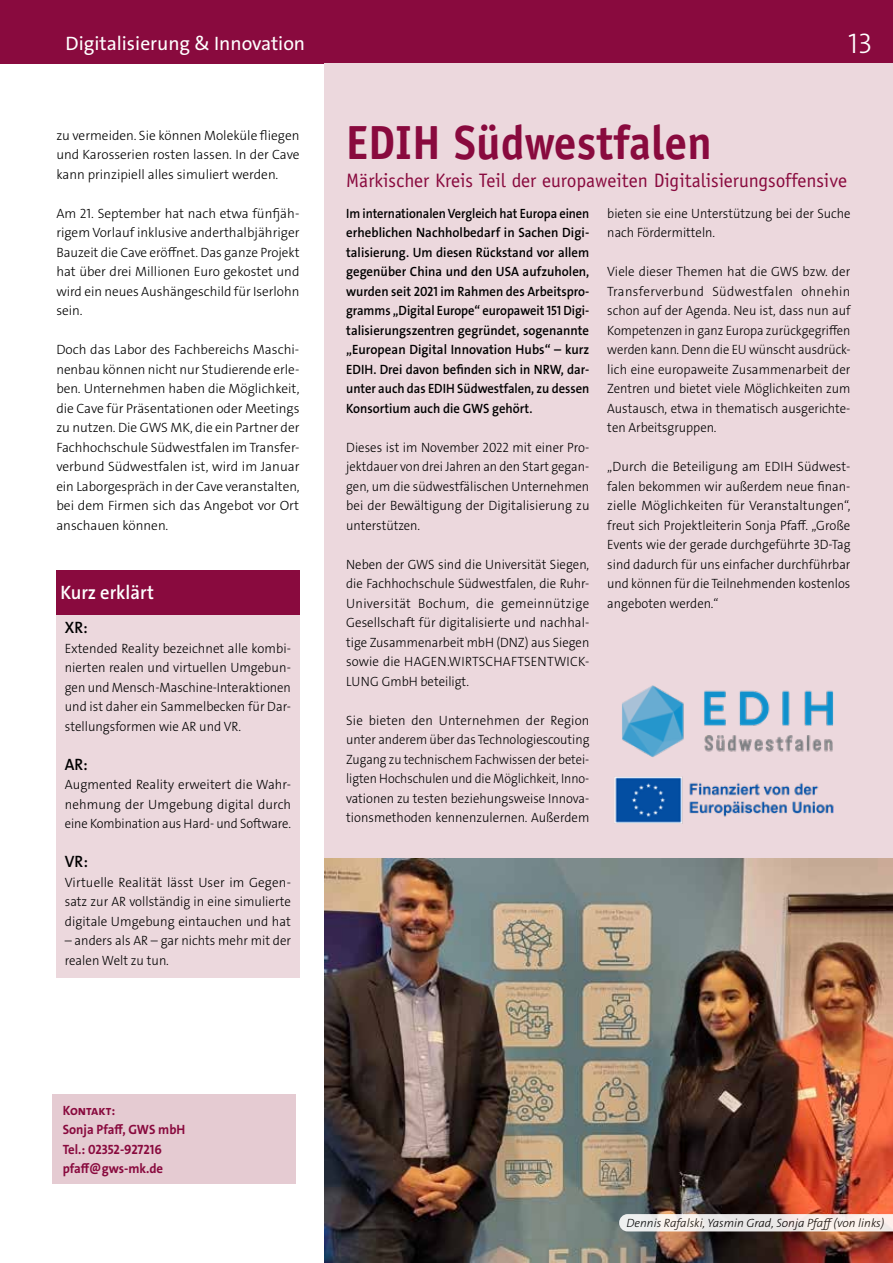
<style>
.page{position:relative;width:893px;height:1263px;background:#fff}
.page>*{position:absolute;margin:0;border:0;box-sizing:border-box;transform-origin:0 0}
.t1{font:700 48px "Officina Sans";color:#890a3e;scale:.95 1}
.t2{font:28.5px "The Sans LP3 Lig";color:#fff}
.t3{font:19.5px "Officina Sans";color:#890a3e}
.t4{font:19.5px "The Sans LP5 Plain";color:#fff}
.t5{font:19.5px "The Sans LP6 Se Bld";color:#fff;scale:.95 1}
.t6{font:16.5px "The Sans LP6 Se Bld";color:#000;scale:.95 1}
.t7{font:13.5px/19.5px "The Sans LP3 Lig";color:#000;text-align:justify;scale:.96 1}
.t8{font:13.5px/19.5px "The Sans LP3 Lig";color:#000;text-align:justify}
.t9{font:13.5px/19.5px "The Sans LP3 Lig";color:#000;text-align:justify;scale:.95 1}
.t10{font:13.5px/19.5px "The Sans LP6 Se Bld";color:#000;text-align:justify;scale:.92 1}
.t11{font:13.5px/19.5px "The Sans LP7 Bld";letter-spacing:-.005em;color:#890a3e;scale:.95 1}
.t12{font:13.5px/19.5px "The Sans LP3 Lig";color:#000;scale:.94 1}
.t13{font:12px "The Sans LP3 Lig IT";color:#000}
</style>
<div class="page">
<div style="left:0;top:0;width:893px;height:64px;background:#890a3e"></div>
<div style="left:325px;top:64px;width:568px;height:1199px;background:#ecd8dd"></div>
<div style="left:52px;top:1094px;width:243px;height:90px;background:#e5cbd2"></div>
<div style="left:56px;top:595px;width:243px;height:382px;background:#ecd8dd"></div>
<div style="left:56px;top:570px;width:243px;height:45px;background:#890a3e"></div>
<img style="left:325px;top:859px;width:568px;height:404px">
<img style="left:622px;top:685px;width:212px;height:72px">
<img style="left:614px;top:777px;width:220px;height:47px">
<svg style="left:619px;top:1214px;width:274px;height:17px"></svg>
<h3 class="t4" style="left:66px;top:31px;width:241px">Digitalisierung &amp; Innovation</h3>
<h2 class="t2" style="left:848px;top:25px;width:26px">13</h2>
<p class="t8" style="left:56px;top:126px;width:245px">zu vermeiden. Sie können Moleküle fliegen und Karosserien rosten lassen. In der Cave kann prinzipiell alles simuliert werden.</p>
<p class="t8" style="left:56px;top:204px;width:245px">Am 21. September hat nach etwa fünfjäh&shy;rigem Vorlauf inklusive anderthalbjähriger Bauzeit die Cave eröffnet. Das ganze Projekt hat über drei Millionen Euro gekostet und wird ein neues Aushängeschild für Iserlohn sein.</p>
<p class="t8" style="left:56px;top:340px;width:245px">Doch das Labor des Fachbereichs Maschi&shy;nenbau können nicht nur Studierende erle&shy;ben. Unternehmen haben die Möglichkeit, die Cave für Präsentationen oder Meetings zu nutzen. Die GWS MK, die ein Partner der Fachhochschule Südwestfalen im Transfer&shy;verbund Südwestfalen ist, wird im Januar ein Laborgespräch in der Cave veranstalten, bei dem Firmen sich das Angebot vor Ort anschauen können.</p>
<h3 class="t5" style="left:61px;top:580px;width:100px">Kurz erklärt</h3>
<p class="t6" style="left:65px;top:617px;width:26px">XR:</p>
<p class="t7" style="left:65px;top:638px;width:237px">Extended Reality bezeichnet alle kombi&shy;nierten realen und virtuellen Umgebun&shy;gen und Mensch-Maschine-Interaktionen und ist daher ein Sammelbecken für Dar&shy;stellungsformen wie AR und VR.</p>
<p class="t6" style="left:65px;top:753px;width:26px">AR:</p>
<p class="t8" style="left:65px;top:775px;width:228px">Augmented Reality erweitert die Wahr&shy;nehmung der Umgebung digital durch eine Kombination aus Hard- und Software.</p>
<p class="t6" style="left:65px;top:851px;width:26px">VR:</p>
<p class="t8" style="left:65px;top:872px;width:228px">Virtuelle Realität lässt User im Gegen&shy;satz zur AR vollständig in eine simulierte digitale Umgebung eintauchen und hat</p>
<p class="t9" style="left:65px;top:931px;width:240px">– anders als AR – gar nichts mehr mit der realen Welt zu tun.</p>
<h1 class="t1" style="left:346px;top:113px;width:386px">EDIH Südwestfalen</h1>
<h3 class="t3" style="left:346px;top:169px;width:502px">Märkischer Kreis Teil der europaweiten Digitalisierungsoffensive</h3>
<p class="t10" style="left:346px;top:204px;width:266px">Im internationalen Vergleich hat Europa einen erheblichen Nachholbedarf in Sachen Digi&shy;talisierung. Um diesen Rückstand vor allem gegenüber China und den USA aufzuholen, wurden seit 2021 im Rahmen des Arbeitspro&shy;gramms „Digital Europe“ europaweit 151 Digi&shy;talisierungszentren gegründet, sogenannte „European Digital Innovation Hubs“ – kurz EDIH. Drei davon befinden sich in NRW, dar&shy;unter auch das EDIH Südwestfalen, zu dessen Konsortium auch die GWS gehört.</p>
<p class="t9" style="left:346px;top:438px;width:258px">Dieses ist im November 2022 mit einer Pro&shy;jektdauer von drei Jahren an den Start gegan&shy;gen, um die südwestfälischen Unternehmen bei der Bewältigung der Digitalisierung zu unterstützen.</p>
<p class="t9" style="left:346px;top:555px;width:257px">Neben der GWS sind die Universität Siegen, die Fachhochschule Südwestfalen, die Ruhr-Universität Bochum, die gemeinnützige Gesellschaft für digitalisierte und nachhal&shy;tige Zusammenarbeit mbH (DNZ) aus Siegen sowie die HAGEN.WIRTSCHAFTSENTWICK-LUNG GmbH beteiligt.</p>
<p class="t7" style="left:346px;top:711px;width:255px">Sie bieten den Unternehmen der Region unter anderem über das Technologiescouting Zugang zu technischem Fachwissen der betei&shy;ligten Hochschulen und die Möglichkeit, Inno&shy;vationen zu testen beziehungsweise Innova&shy;tionsmethoden kennenzulernen. Außerdem</p>
<p class="t12" style="left:607px;top:204px;width:260px">bieten sie eine Unterstützung bei der Suche nach Fördermitteln.</p>
<p class="t7" style="left:607px;top:262px;width:255px">Viele dieser Themen hat die GWS bzw. der Transferverbund Südwestfalen ohnehin schon auf der Agenda. Neu ist, dass nun auf Kompetenzen in ganz Europa zurückgegriffen werden kann. Denn die EU wünscht ausdrück&shy;lich eine europaweite Zusammenarbeit der Zentren und bietet viele Möglichkeiten zum Austausch, etwa in thematisch ausgerichte&shy;ten Arbeitsgruppen.</p>
<p class="t7" style="left:607px;top:457px;width:255px">„Durch die Beteiligung am EDIH Südwest&shy;falen bekommen wir außerdem neue finan&shy;zielle Möglichkeiten für Veranstaltungen“, freut sich Projektleiterin Sonja Pfaff. „Große Events wie der gerade durchgeführte 3D-Tag sind dadurch für uns einfacher durchführbar und können für die Teilnehmenden kostenlos angeboten werden.“</p>
<p class="t11" style="left:63px;top:1100px;width:131px">Kontakt:<br>Sonja Pfaff, GWS mbH<br>Tel.: 02352-927216 pfaff@gws-mk.de</p>
<p class="t13" style="left:626px;top:1215px;width:259px">Dennis Rafalski, Yasmin Grad, Sonja Pfaff (von links)</p>
</div>
